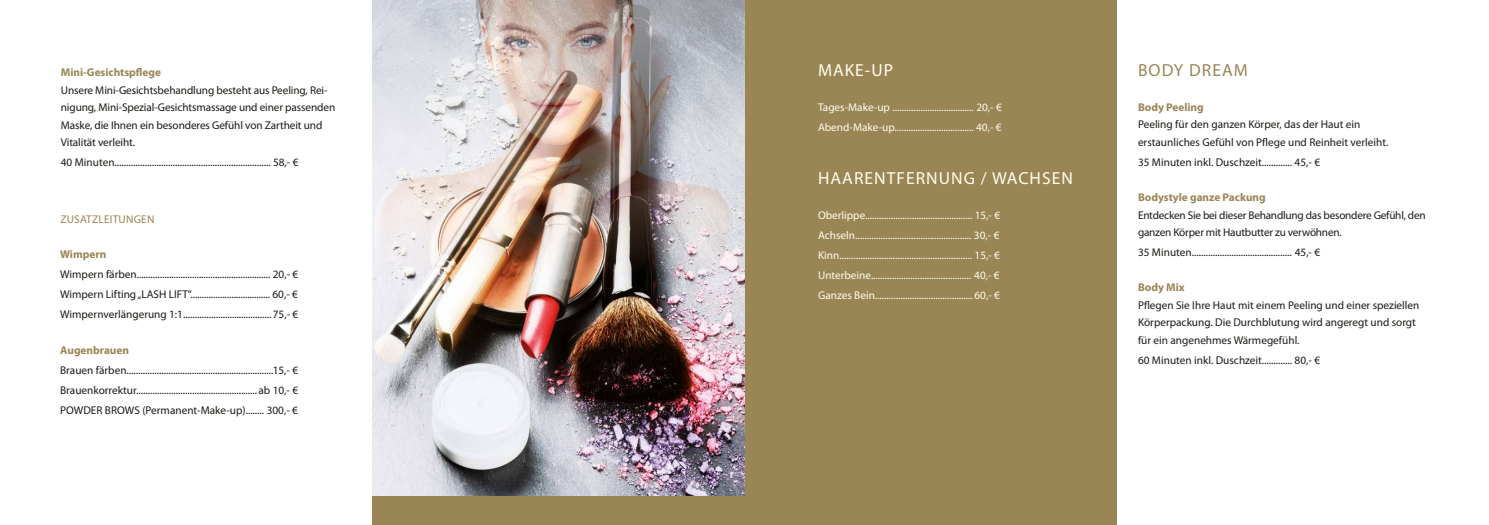
<style>
.page{position:relative;width:1489px;height:525px;background:#fff}
.page>*{position:absolute;margin:0;border:0;box-sizing:border-box;transform-origin:0 0}
.t1{font:17.5px "Myriad Pro";letter-spacing:.06em;color:#fffdec}
.t2{font:17.5px "Myriad Pro";letter-spacing:.06em;color:#9a8555}
.t3{font:11.25px/17.5px "Myriad Pro";color:#1a1b15}
.t4{font:11.25px/20px "Myriad Pro";color:#fffdec}
.t5{font:11.25px/17.5px "Myriad Pro";letter-spacing:-.02em;color:#1a1b15}
.t6{font:700 11.25px "Myriad Pro";color:#9a8555}
.t7{font:11.25px "Myriad Pro";color:#9a8555}
</style>
<div class="page">
<div style="left:730px;top:0;width:386px;height:524px;background:#9a8555"></div>
<img style="left:372px;top:274px;width:372px;height:222px">
<img style="left:372px;top:0;width:372px;height:274px">
<div style="left:372px;top:496px;width:372px;height:28px;background:#9a8555"></div>
<p class="t6" style="left:61px;top:65px;width:102px">Mini-Gesichtspflege</p>
<p class="t3" style="left:61px;top:81px;width:276px">Unsere Mini-Gesichtsbehandlung besteht aus Peeling, Rei&shy;nigung, Mini-Spezial-Gesichtsmassage und einer passenden Maske, die Ihnen ein besonderes Gefühl von Zartheit und Vitalität verleiht.</p>
<p class="t3" style="left:61px;top:153px;width:239px">40 Minuten................................................................... 58,- €</p>
<p class="t7" style="left:60px;top:212px;width:14px">Zusatzleitungen</p>
<p class="t6" style="left:60px;top:247px;width:48px">Wimpern</p>
<p class="t3" style="left:60px;top:264px;width:240px;line-height:20px;text-align:justify">Wimpern färben.......................................................... 20,- € Wimpern Lifting „LASH LIFT“................................... 60,- € Wimpernverlängerung 1:1...................................... 75,- €</p>
<p class="t6" style="left:60px;top:342px;width:70px">Augenbrauen</p>
<p class="t3" style="left:60px;top:359px;width:239px;line-height:20px;text-align:justify">Brauen färben...............................................................15,- € Brauenkorrektur.................................................... ab 10,- € POWDER BROWS (Permanent-Make-up)........ 300,- €</p>
<h1 class="t1" style="left:818px;top:60px;width:77px">MAKE-UP</h1>
<p class="t4" style="left:818px;top:97px;width:185px">Tages-Make-up ................................... 20,- €<br>Abend-Make-up.................................. 40,- €</p>
<h1 class="t1" style="left:818px;top:167px;width:256px">HAARENTFERNUNG / WACHSEN</h1>
<p class="t4" style="left:818px;top:205px;width:184px;text-align:justify">Oberlippe.............................................. 15,- € Achseln.................................................. 30,- € Kinn......................................................... 15,- € Unterbeine........................................... 40,- € Ganzes Bein.......................................... 60,- €</p>
<h1 class="t2" style="left:1137px;top:59px;width:111px">BODY DREAM</h1>
<p class="t6" style="left:1137px;top:100px;width:67px">Body Peeling</p>
<p class="t3" style="left:1137px;top:116px;width:252px">Peeling für den ganzen Körper, das der Haut ein erstaunliches Gefühl von Pflege und Reinheit verleiht.</p>
<p class="t3" style="left:1137px;top:153px;width:184px">35 Minuten inkl. Duschzeit............. 45,- €</p>
<p class="t6" style="left:1137px;top:190px;width:129px">Bodystyle ganze Packung</p>
<p class="t5" style="left:1137px;top:206px;width:289px">Entdecken Sie bei dieser Behandlung das besondere Gefühl, den ganzen Körper mit Hautbutter zu verwöhnen.</p>
<p class="t3" style="left:1137px;top:243px;width:184px">35 Minuten........................................... 45,- €</p>
<p class="t6" style="left:1137px;top:280px;width:48px">Body Mix</p>
<p class="t3" style="left:1137px;top:296px;width:283px">Pflegen Sie Ihre Haut mit einem Peeling und einer speziellen<br>Körperpackung. Die Durchblutung wird angeregt und sorgt für ein angenehmes Wärmegefühl.</p>
<p class="t3" style="left:1137px;top:351px;width:184px">60 Minuten inkl. Duschzeit............. 80,- €</p>
</div>
